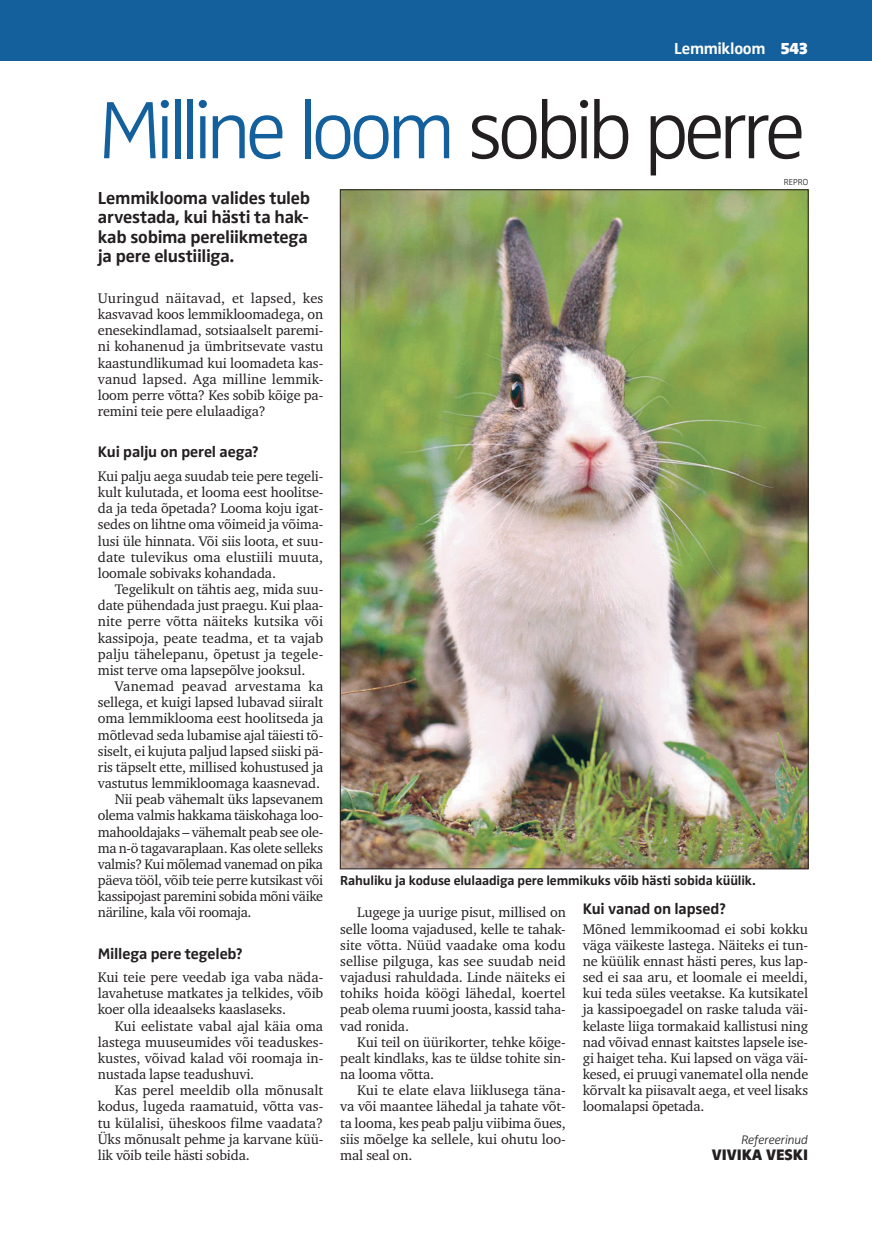
<style>
.page{position:relative;width:872px;height:1234px;background:#fff}
.page>*{position:absolute;margin:0;border:0;box-sizing:border-box;transform-origin:0 0}
.t1{font:300 84px "Zwo Pro";letter-spacing:-.07em;color:#14609c}
.t2{font:700 18px/19.5px "Zwo Pro";letter-spacing:-.015em;color:#231f20;text-align:justify}
.t3{font:700 16.5px "Zwo Pro";letter-spacing:-.02em;color:#fff}
.t4{font:700 15.75px "Zwo Pro";letter-spacing:-.01em;color:#231f20}
.t5{font:900 15.75px "Zwo Pro";color:#231f20}
.t6{font:14.25px/16.2px "Charter ITC";letter-spacing:-.01em;color:#231f20;text-align:justify}
.t7{font:14.25px "Charter ITC";letter-spacing:.015em;color:#231f20}
.t8{font:700 13.5px "Zwo Pro";letter-spacing:-.01em;color:#231f20}
.t9{font:italic 300 12.75px "Zwo Pro";letter-spacing:-.01em;color:#231f20}
.t10{font:300 9px "Zwo Pro";color:#231f20}
.s1{font-weight:900}
.s2{color:#231f20}
</style>
<div class="page">
<div style="left:0;top:0;width:872px;height:60px;background:#14609c"></div>
<img style="left:342px;top:191px;width:464px;height:675px">
<p class="t3" style="left:674px;top:39px;width:135px">Lemmikloom <span class="s1">543</span></p>
<h1 class="t1" style="left:98px;top:82px;width:709px">Milline loom <span class="s2">sobib perre</span></h1>
<p class="t2" style="left:98px;top:188px;width:214px">Lemmiklooma valides tuleb arvestada, kui hästi ta hak&shy;kab sobima pereliikmetega ja pere elustiiliga.</p>
<p class="t6" style="left:98px;top:290px;width:227px">Uuringud näitavad, et lapsed, kes kasvavad koos lemmikloomadega, on enesekindlamad, sotsiaalselt paremi&shy;ni kohanenud ja ümbritsevate vastu kaastundlikumad kui loomadeta kas&shy;vanud lapsed. Aga milline lemmik&shy;loom perre võtta? Kes sobib kõige pa&shy;remini teie pere elulaadiga?</p>
<p class="t4" style="left:98px;top:443px;width:163px">Kui palju on perel aega?</p>
<p class="t6" style="left:98px;top:467px;width:227px">Kui palju aega suudab teie pere tegeli&shy;kult kulutada, et looma eest hoolitse&shy;da ja teda õpetada? Looma koju igat&shy;sedes on lihtne oma võimeid ja võima&shy;lusi üle hinnata. Või siis loota, et suu&shy;date tulevikus oma elustiili muuta, loomale sobivaks kohandada.</p>
<p class="t6" style="left:98px;top:581px;width:227px;text-indent:17px">Tegelikult on tähtis aeg, mida suu&shy;date pühendada just praegu. Kui plaa&shy;nite perre võtta näiteks kutsika või kassipoja, peate teadma, et ta vajab palju tähelepanu, õpetust ja tegele&shy;mist terve oma lapsepõlve jooksul.</p>
<p class="t7" style="left:115px;top:677px;width:210px">Vanemad peavad arvestama ka</p>
<p class="t6" style="left:98px;top:694px;width:227px">sellega, et kuigi lapsed lubavad siiralt</p>
<p class="t6" style="left:98px;top:710px;width:227px">oma lemmiklooma eest hoolitseda ja</p>
<p class="t6" style="left:98px;top:726px;width:227px">mõtlevad seda lubamise ajal täiesti tõ-</p>
<p class="t6" style="left:98px;top:742px;width:227px">siselt, ei kujuta paljud lapsed siiski pä-</p>
<p class="t6" style="left:98px;top:758px;width:227px">ris täpselt ette, millised kohustused ja</p>
<p class="t6" style="left:98px;top:774px;width:224px">vastutus lemmikloomaga kaasnevad.</p>
<p class="t6" style="left:115px;top:791px;width:210px">Nii peab vähemalt üks lapsevanem</p>
<p class="t6" style="left:98px;top:807px;width:227px">olema valmis hakkama täiskohaga loo-</p>
<p class="t6" style="left:98px;top:823px;width:227px">mahooldajaks – vähemalt peab see ole-</p>
<p class="t6" style="left:98px;top:839px;width:227px">ma n-ö tagavaraplaan. Kas olete selleks</p>
<p class="t6" style="left:98px;top:855px;width:227px">valmis? Kui mõlemad vanemad on pika</p>
<p class="t6" style="left:98px;top:871px;width:227px">päeva tööl, võib teie perre kutsikast või</p>
<p class="t6" style="left:98px;top:888px;width:227px">kassipojast paremini sobida mõni väike</p>
<p class="t6" style="left:98px;top:904px;width:155px">näriline, kala või roomaja.</p>
<p class="t4" style="left:98px;top:943px;width:146px">Millega pere tegeleb?</p>
<p class="t6" style="left:98px;top:968px;width:227px">Kui teie pere veedab iga vaba näda&shy;lavahetuse matkates ja telkides, võib koer olla ideaalseks kaaslaseks.</p>
<p class="t6" style="left:98px;top:1017px;width:227px;text-indent:17px">Kui eelistate vabal ajal käia oma lastega muuseumides või teaduskes&shy;kustes, võivad kalad või roomaja in&shy;nustada lapse teadushuvi.</p>
<p class="t6" style="left:98px;top:1081px;width:227px;text-indent:17px">Kas perel meeldib olla mõnusalt kodus, lugeda raamatuid, võtta vas&shy;tu külalisi, üheskoos filme vaadata?<br>Üks mõnusalt pehme ja karvane küü&shy;lik võib teile hästi sobida.</p>
<p class="t10" style="left:783px;top:177px;width:26px">REPRO</p>
<p class="t8" style="left:340px;top:872px;width:417px">Rahuliku ja koduse elulaadiga pere lemmikuks võib hästi sobida küülik.</p>
<p class="t6" style="left:340px;top:904px;width:227px;text-indent:17px">Lugege ja uurige pisut, millised on selle looma vajadused, kelle te tahak&shy;site võtta. Nüüd vaadake oma kodu sellise pilguga, kas see suudab neid vajadusi rahuldada. Linde näiteks ei tohiks hoida köögi lähedal, koertel peab olema ruumi joosta, kassid taha&shy;vad ronida.</p>
<p class="t6" style="left:340px;top:1033px;width:227px;text-indent:17px">Kui teil on üürikorter, tehke kõige&shy;pealt kindlaks, kas te üldse tohite sin&shy;na looma võtta.</p>
<p class="t6" style="left:340px;top:1081px;width:227px;text-indent:17px">Kui te elate elava liiklusega täna&shy;va või maantee lähedal ja tahate võt&shy;ta looma, kes peab palju viibima õues, siis mõelge ka sellele, kui ohutu loo&shy;mal seal on.</p>
<p class="t4" style="left:583px;top:898px;width:145px">Kui vanad on lapsed?</p>
<p class="t6" style="left:583px;top:920px;width:227px">Mõned lemmikoomad ei sobi kokku väga väikeste lastega. Näiteks ei tun&shy;ne küülik ennast hästi peres, kus lap&shy;sed ei saa aru, et loomale ei meeldi, kui teda süles veetakse. Ka kutsikatel ja kassipoegadel on raske taluda väi&shy;kelaste liiga tormakaid kallistusi ning nad võivad ennast kaitstes lapsele ise&shy;gi haiget teha. Kui lapsed on väga väi&shy;kesed, ei pruugi vanematel olla nende kõrvalt ka piisavalt aega, et veel lisaks loomalapsi õpetada.</p>
<p class="t9" style="left:741px;top:1131px;width:68px">Refereerinud</p>
<p class="t5" style="left:712px;top:1144px;width:98px">VIVIKA VESKI</p>
</div>
